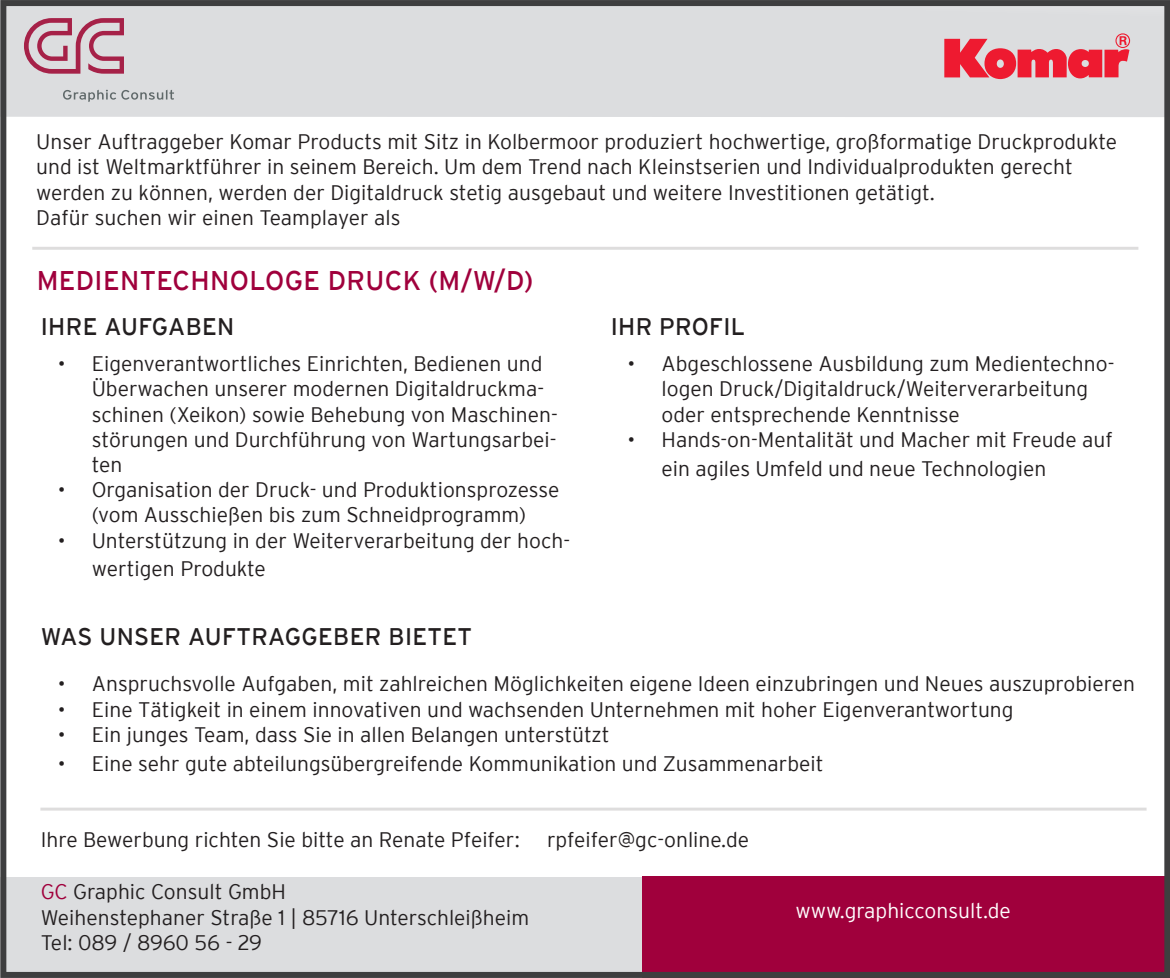
<style>
.page{position:relative;width:1170px;height:978px;background:#fff}
.page>*{position:absolute;margin:0;border:0;box-sizing:border-box;transform-origin:0 0}
.t1{font:27px "Interstate";letter-spacing:.015em;color:#a0003c}
.t2{font:24px "Interstate";letter-spacing:.015em;color:#231f20}
.t3{font:300 21px/25.2px "Interstate";color:#231f20}
.t4{font:300 21px "Interstate";color:#fff}
.s1{color:#a0003c}
</style>
<div class="page">
<div style="left:0;top:0;width:1169px;height:117px;background:#dcdddf"></div>
<hr style="left:40px;top:808px;width:1106px;height:3px;background:#231f20">
<div style="left:0;top:877px;width:642px;height:101px;background:#dcdddf"></div>
<div style="left:642px;top:877px;width:527px;height:101px;background:#a0003c"></div>
<hr style="left:32px;top:247px;width:1106px;height:3px;background:#231f20">
<svg style="left:24px;top:18px;width:100px;height:56px"></svg>
<svg style="left:63px;top:90px;width:111px;height:12px"></svg>
<svg style="left:944px;top:33px;width:185px;height:46px"></svg>
<div style="left:0;top:0;width:1169px;height:978px;border:6px solid #3e3e3f"></div>
<p class="t3" style="left:36px;top:129px;width:1082px">Unser Auftraggeber Komar Products mit Sitz in Kolbermoor produziert hochwertige, großformatige Druckprodukte und ist Weltmarktführer in seinem Bereich. Um dem Trend nach Kleinstserien und Individualprodukten gerecht werden zu können, werden der Digitaldruck stetig ausgebaut und weitere Investitionen getätigt.<br>Dafür suchen wir einen Teamplayer als</p>
<p class="t1" style="left:37px;top:266px;width:498px">MEDIENTECHNOLOGE DRUCK (M/W/D)</p>
<p class="t2" style="left:41px;top:313px;width:195px">IHRE AUFGABEN</p>
<p class="t2" style="left:610px;top:313px;width:136px">IHR PROFIL</p>
<p class="t3" style="left:661px;top:351px;width:454px;text-indent:-34px">• Abgeschlossene Ausbildung zum Medientechno&shy;logen Druck/Digitaldruck/Weiterverarbeitung oder entsprechende Kenntnisse</p>
<p class="t3" style="left:661px;top:425px;width:453px;line-height:28.8px;text-indent:-34px">• Hands-on-Mentalität und Macher mit Freude auf ein agiles Umfeld und neue Technologien</p>
<p class="t3" style="left:92px;top:351px;width:467px;text-indent:-34px">• Eigenverantwortliches Einrichten, Bedienen und Überwachen unserer modernen Digitaldruckma&shy;schinen (Xeikon) sowie Behebung von Maschinen&shy;störungen und Durchführung von Wartungsarbei&shy;ten</p>
<p class="t3" style="left:58px;top:477px;width:503px;text-align:center">• Organisation der Druck- und Produktionsprozesse (vom Ausschießen bis zum Schneidprogramm)</p>
<p class="t3" style="left:92px;top:526px;width:480px;line-height:28.8px;text-indent:-34px">• Unterstützung in der Weiterverarbeitung der hoch&shy;wertigen Produkte</p>
<p class="t2" style="left:41px;top:623px;width:432px">WAS UNSER AUFTRAGGEBER BIETET</p>
<p class="t3" style="left:58px;top:671px;width:1078px">• Anspruchsvolle Aufgaben, mit zahlreichen Möglichkeiten eigene Ideen einzubringen und Neues auszuprobieren</p>
<p class="t3" style="left:58px;top:696px;width:957px">• Eine Tätigkeit in einem innovativen und wachsenden Unternehmen mit hoher Eigenverantwortung</p>
<p class="t3" style="left:58px;top:722px;width:553px">• Ein junges Team, dass Sie in allen Belangen unterstützt</p>
<p class="t3" style="left:58px;top:750px;width:767px">• Eine sehr gute abteilungsübergreifende Kommunikation und Zusammenarbeit</p>
<p class="t3" style="left:41px;top:827px;width:480px">Ihre Bewerbung richten Sie bitte an Renate Pfeifer:</p>
<p class="t3" style="left:547px;top:827px;width:203px">rpfeifer@gc-online.de</p>
<p class="t3" style="left:41px;top:879px;width:490px"><span class="s1">GC</span> Graphic Consult GmbH<br>Weihenstephaner Straße 1 | 85716 Unterschleißheim<br>Tel: 089 / 8960 56 - 29</p>
<p class="t4" style="left:795px;top:899px;width:217px">www.graphicconsult.de</p>
</div>
